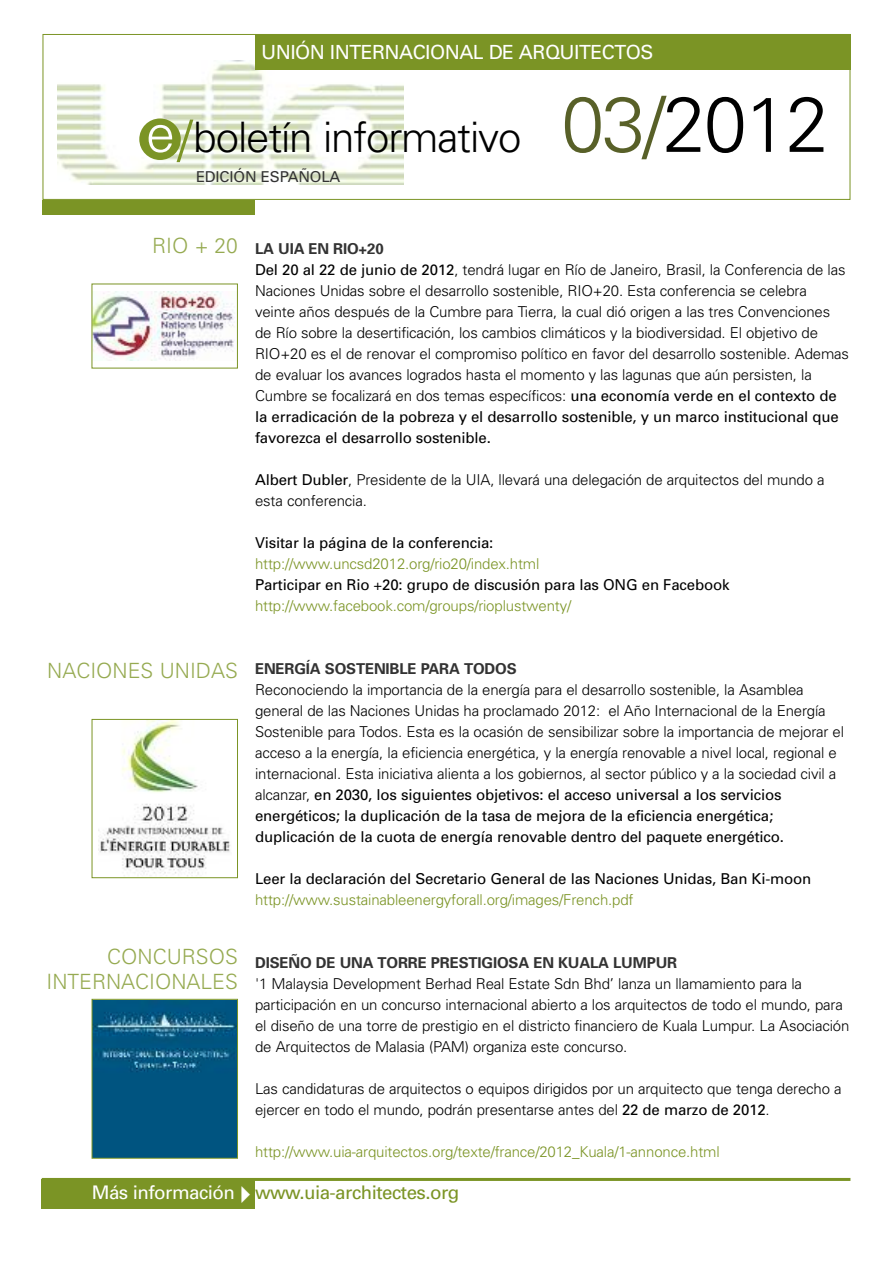
<style>
.page{position:relative;width:893px;height:1263px;background:#fff}
.page>*{position:absolute;margin:0;border:0;box-sizing:border-box;transform-origin:0 0}
.t1{font:300 77.7px "Univers";letter-spacing:-.03em;color:#000}
.t2{font:300 52.05px "Univers";color:#fff}
.t3{font:300 42px "Univers";letter-spacing:-.03em;color:#000}
.t4{font:300 21px/25.2px "Univers";color:#96aa51;text-align:right}
.t5{font:19.5px "Univers";letter-spacing:-.03em;color:#fff}
.t6{font:18.75px "Univers";letter-spacing:-.03em;color:#7b9425}
.t7{font:300 15px/21px "Univers";letter-spacing:-.01em;color:#000}
.t8{font:300 15px "Univers";letter-spacing:-.01em;color:#7b9425}
.t9{font:15px "Univers";letter-spacing:-.01em;color:#000}
.t10{font:700 15px "Univers";letter-spacing:-.01em;color:#333}
.t11{font:15px "Univers";letter-spacing:-.01em;color:#333}
.s1{color:#7b9425}
.s2{color:#586028}
.s3{font-weight:700;color:#333}
.s4{font-weight:400}
.s5{color:#fff}
</style>
<div class="page">
<img style="left:58px;top:61px;width:345px;height:124px">
<div style="left:43px;top:200px;width:212px;height:14px;background:#7b9425"></div>
<div style="left:255px;top:34px;width:595px;height:36px;background:#7b9425"></div>
<div style="left:139px;top:118px;width:42px;height:42px;background:#7b9425;border-radius:21px"></div>
<div style="left:42px;top:1179px;width:213px;height:30px;background:#7b9425"></div>
<hr style="left:42px;top:1178px;width:808px;height:3px;background:#7b9425">
<img style="left:94px;top:1001px;width:142px;height:156px">
<div style="left:92px;top:999px;width:146px;height:160px;border:1px solid #7b9425"></div>
<img style="left:98px;top:721px;width:132px;height:155px">
<div style="left:92px;top:719px;width:146px;height:159px;border:1px solid #7b9425"></div>
<img style="left:93px;top:291px;width:142px;height:70px">
<h3 class="t5" style="left:261px;top:45px;width:394px">UNIÓN INTERNACIONAL DE ARQUITECTOS</h3>
<h2 class="t2" style="left:146px;top:114px;width:48px">e<span class="s1">/</span></h2>
<h3 class="t3" style="left:194px;top:122px;width:329px">boletín informativo</h3>
<p class="t11" style="left:196px;top:171px;width:146px">EDICIÓN ESPAÑOLA</p>
<h1 class="t1" style="left:561px;top:96px;width:269px"><span class="s2">03/</span>2012</h1>
<h3 class="t4" style="left:152px;top:235px;width:87px">RIO + 20</h3>
<p class="t7" style="left:255px;top:240px;width:595px"><span class="s3">LA UIA EN RIO+20<br></span><span class="s4">Del 20 al 22 de junio de 2012</span>, tendrá lugar en Río de Janeiro, Brasil, la Conferencia de las Naciones Unidas sobre el desarrollo sostenible, RIO+20. Esta conferencia se celebra veinte años después de la Cumbre para Tierra, la cual dió origen a las tres Convenciones de Río sobre la desertificación, los cambios climáticos y la biodiversidad. El objetivo de RIO+20 es el de renovar el compromiso político en favor del desarrollo sostenible. Ademas de evaluar los avances logrados hasta el momento y las lagunas que aún persisten, la Cumbre se focalizará en dos temas específicos: <span class="s4">una economía verde en el contexto de la erradicación de la pobreza y el desarrollo sostenible, y un marco institucional que favorezca el desarrollo sostenible.</span></p>
<p class="t7" style="left:255px;top:471px;width:571px"><span class="s4">Albert Dubler</span>, Presidente de la UIA, llevará una delegación de arquitectos del mundo a esta conferencia.</p>
<p class="t9" style="left:255px;top:537px;width:240px">Visitar la página de la conferencia:</p>
<p class="t8" style="left:255px;top:558px;width:286px">http://www.uncsd2012.org/rio20/index.html</p>
<p class="t9" style="left:255px;top:579px;width:476px">Participar en Rio +20: grupo de discusión para las ONG en Facebook</p>
<p class="t8" style="left:255px;top:600px;width:318px">http://www.facebook.com/groups/rioplustwenty/</p>
<h3 class="t4" style="left:47px;top:660px;width:192px">NACIONES UNIDAS</h3>
<h3 class="t4" style="left:47px;top:946px;width:193px">CONCURSOS<br>INTERNACIONALES</h3>
<p class="t10" style="left:255px;top:663px;width:263px">ENERGÍA SOSTENIBLE PARA TODOS</p>
<p class="t7" style="left:255px;top:681px;width:590px">Reconociendo la importancia de la energía para el desarrollo sostenible, la Asamblea general de las Naciones Unidas ha proclamado 2012: el Año Internacional de la Energía Sostenible para Todos. Esta es la ocasión de sensibilizar sobre la importancia de mejorar el acceso a la energía, la eficiencia energética, y la energía renovable a nivel local, regional e internacional. Esta iniciativa alienta a los gobiernos, al sector público y a la sociedad civil a alcanzar, <span class="s4">en 2030, los siguientes objetivos: el acceso universal a los servicios energéticos; la duplicación de la tasa de mejora de la eficiencia energética; duplicación de la cuota de energía renovable dentro del paquete energético.</span></p>
<p class="t9" style="left:255px;top:873px;width:558px">Leer la declaración del Secretario General de las Naciones Unidas, Ban Ki-moon</p>
<p class="t8" style="left:255px;top:894px;width:380px">http://www.sustainableenergyforall.org/images/French.pdf</p>
<p class="t10" style="left:255px;top:957px;width:424px">DISEÑO DE UNA TORRE PRESTIGIOSA EN KUALA LUMPUR</p>
<p class="t7" style="left:255px;top:975px;width:596px">'1 Malaysia Development Berhad Real Estate Sdn Bhd’ lanza un llamamiento para la participación en un concurso internacional abierto a los arquitectos de todo el mundo, para el diseño de una torre de prestigio en el districto financiero de Kuala Lumpur. La Asociación de Arquitectos de Malasia (PAM) organiza este concurso.</p>
<p class="t7" style="left:255px;top:1080px;width:588px">Las candidaturas de arquitectos o equipos dirigidos por un arquitecto que tenga derecho a ejercer en todo el mundo, podrán presentarse antes del <span class="s4">22 de marzo de 2012</span>.</p>
<p class="t8" style="left:255px;top:1146px;width:466px">http://www.uia-arquitectos.org/texte/france/2012_Kuala/1-annonce.html</p>
<p class="t6" style="left:92px;top:1186px;width:369px"><span class="s5">Más información</span> www.uia-architectes.org</p>
</div>
